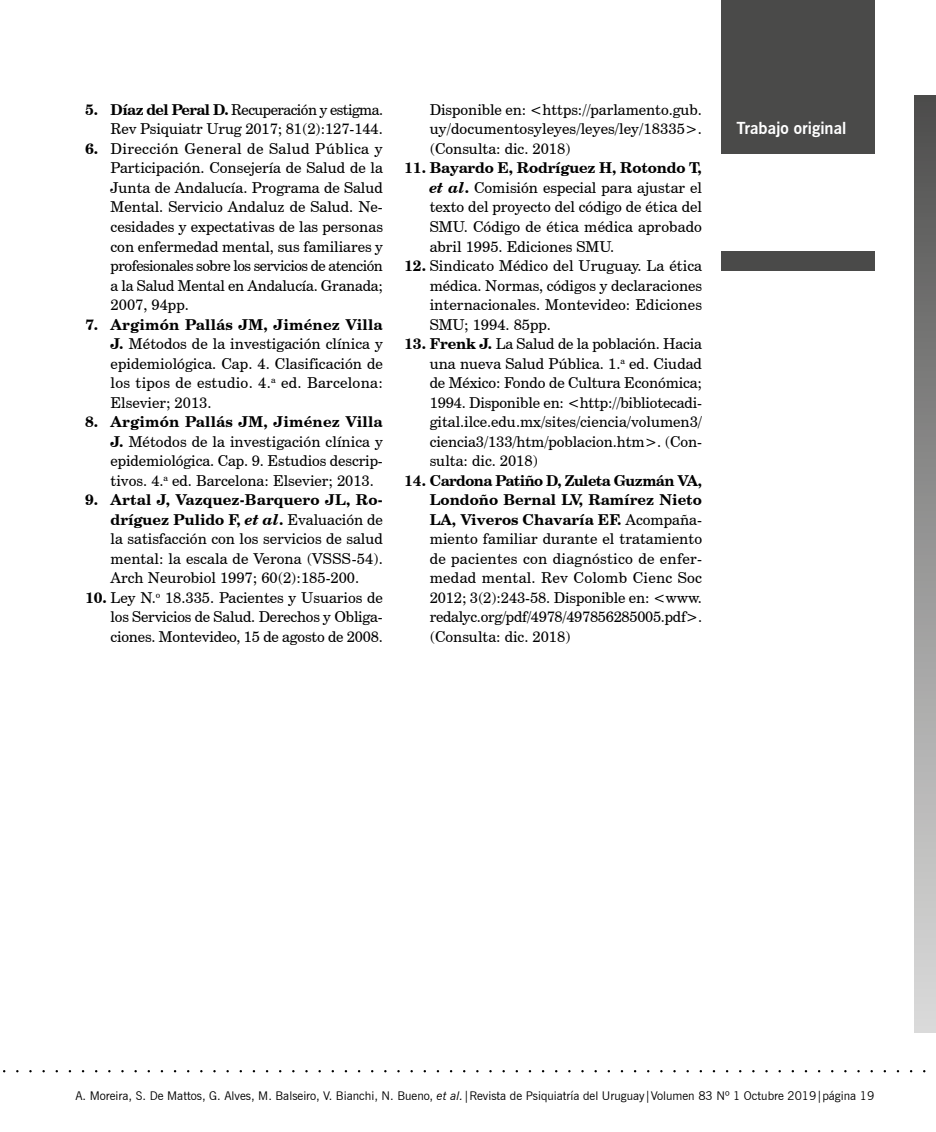
<style>
.page{position:relative;width:936px;height:1132px;background:#fff}
.page>*{position:absolute;margin:0;border:0;box-sizing:border-box;transform-origin:0 0}
.t1{font:700 16.5px "News Gothic BT";color:#fff}
.t2{font:15px/19.5px "Century Schoolbook BT";color:#000;text-align:justify}
.t3{font:12px "News Gothic BT";color:#000}
.s1{font-weight:700}
.s2{font-weight:700;font-style:italic}
.s3{font-style:italic}
</style>
<div class="page">
<div style="left:721px;top:251px;width:153px;height:20px;background:#4a4a49"></div>
<div style="left:914px;top:95px;width:21px;height:936px;background:linear-gradient(to bottom,#4f4f4e,#ddd)"></div>
<div style="left:721px;top:0;width:153px;height:154px;background:#4a4a49"></div>
<p class="t2" style="left:85px;top:100px;width:299px;text-align:right"><span class="s1">5. Díaz del Peral D.</span> Recuperación y estigma.<br>Rev Psiquiatr Urug 2017; 81(2):127-144.</p>
<p class="t2" style="left:111px;top:139px;width:274px;text-indent:-26px"><span class="s1">6.</span> Dirección General de Salud Pública y Participación. Consejería de Salud de la Junta de Andalucía. Programa de Salud Mental. Servicio Andaluz de Salud. Ne&shy;cesidades y expectativas de las personas con enfermedad mental, sus familiares y profesionales sobre los servicios de atención a la Salud Mental en Andalucía. Granada; 2007, 94pp.</p>
<p class="t2" style="left:111px;top:314px;width:274px;text-indent:-26px"><span class="s1">7. Argimón Pallás JM, Jiménez Villa J.</span> Métodos de la investigación clínica y epidemiológica. Cap. 4. Clasificación de los tipos de estudio. 4.<sup>a</sup> ed. Barcelona:<br>Elsevier; 2013.</p>
<p class="t2" style="left:111px;top:412px;width:274px;text-indent:-26px"><span class="s1">8. Argimón Pallás JM, Jiménez Villa J.</span> Métodos de la investigación clínica y epidemiológica. Cap. 9. Estudios descrip&shy;tivos. 4.<sup>a</sup> ed. Barcelona: Elsevier; 2013.</p>
<p class="t2" style="left:111px;top:490px;width:274px;text-indent:-26px"><span class="s1">9. Artal J, Vazquez-Barquero JL, Ro&shy;dríguez Pulido F,</span> <span class="s2">et al</span><span class="s1">.</span> Evaluación de la satisfacción con los servicios de salud mental: la escala de Verona (VSSS-54).<br>Arch Neurobiol 1997; 60(2):185-200.</p>
<p class="t2" style="left:111px;top:587px;width:274px;text-indent:-26px"><span class="s1">10.</span> Ley N.<sup>o</sup> 18.335. Pacientes y Usuarios de los Servicios de Salud. Derechos y Obliga&shy;ciones. Montevideo, 15 de agosto de 2008.</p>
<p class="t2" style="left:429px;top:100px;width:274px">Disponible en: &lt;https://parlamento.gub. uy/documentosyleyes/leyes/ley/18335&gt;. (Consulta: dic. 2018)</p>
<p class="t2" style="left:429px;top:158px;width:274px;text-indent:-26px"><span class="s1">11. Bayardo E, Rodríguez H, Rotondo T, </span><span class="s2">et al</span><span class="s1">.</span> Comisión especial para ajustar el texto del proyecto del código de ética del SMU. Código de ética médica aprobado abril 1995. Ediciones SMU.</p>
<p class="t2" style="left:429px;top:256px;width:274px;text-indent:-26px"><span class="s1">12.</span> Sindicato Médico del Uruguay. La ética médica. Normas, códigos y declaraciones internacionales. Montevideo: Ediciones SMU; 1994. 85pp.</p>
<p class="t2" style="left:429px;top:334px;width:274px;text-indent:-26px"><span class="s1">13. Frenk J.</span> La Salud de la población. Hacia una nueva Salud Pública. 1.<sup>a</sup> ed. Ciudad de México: Fondo de Cultura Económica; 1994. Disponible en: &lt;http://bibliotecadi&shy;gital.ilce.edu.mx/sites/ciencia/volumen3/ ciencia3/133/htm/poblacion.htm&gt;. (Con&shy;sulta: dic. 2018)</p>
<p class="t2" style="left:429px;top:470px;width:274px;text-indent:-26px"><span class="s1">14. Cardona Patiño D, Zuleta Guzmán VA, Londoño Bernal LV, Ramírez Nieto LA, Viveros Chavaría EF.</span> Acompaña&shy;miento familiar durante el tratamiento de pacientes con diagnóstico de enfer&shy;medad mental. Rev Colomb Cienc Soc 2012; 3(2):243-58. Disponible en: &lt;www. redalyc.org/pdf/4978/497856285005.pdf&gt;. (Consulta: dic. 2018)</p>
<p class="t1" style="left:736px;top:118px;width:111px">Trabajo original</p>
<p class="t3" style="left:75px;top:1087px;width:800px">A. Moreira, S. De Mattos, G. Alves, M. Balseiro, V. Bianchi, N. Bueno, <span class="s3">et al.</span>|Revista de Psiquiatría del Uruguay|Volumen 83 Nº 1 Octubre 2019|página 19</p>
</div>
